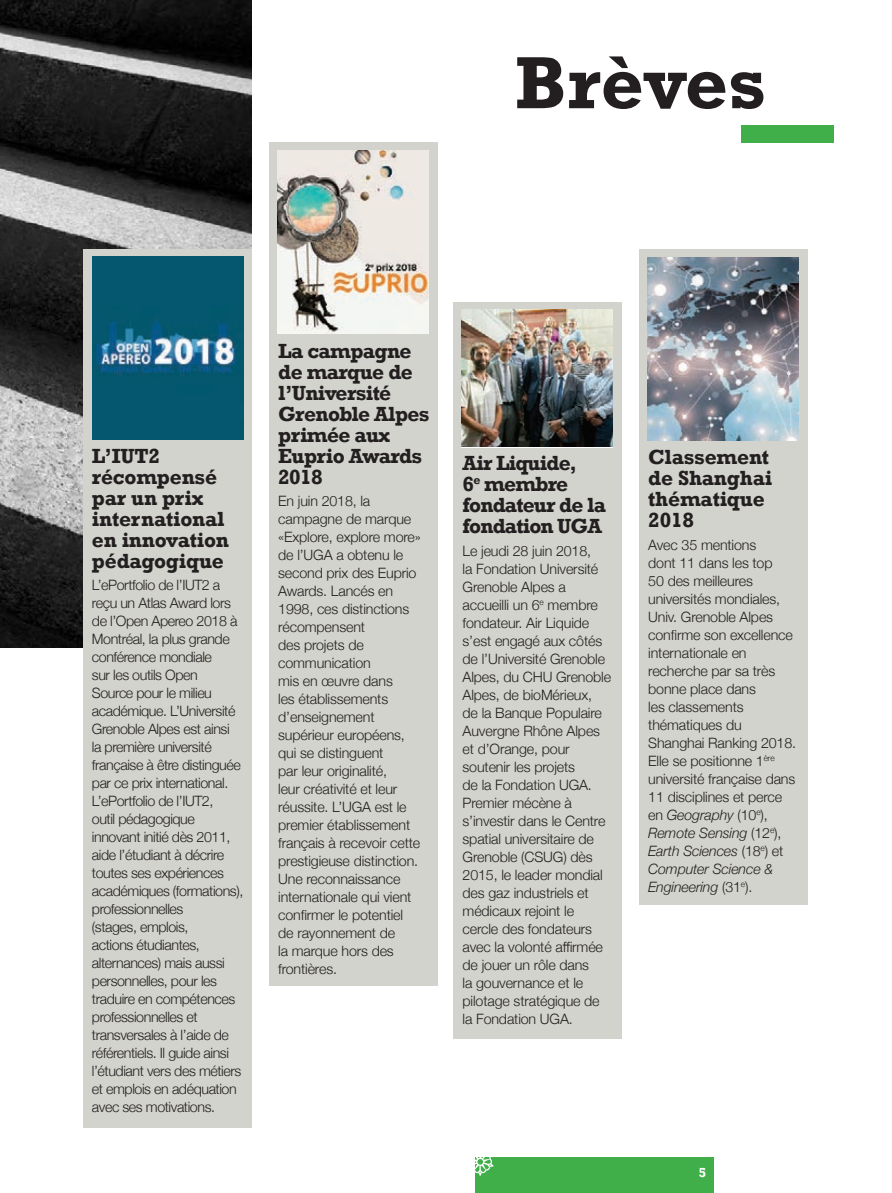
<style>
.page{position:relative;width:892px;height:1193px;background:#fff}
.page>*{position:absolute;margin:0;border:0;box-sizing:border-box;transform-origin:0 0}
.t1{font:700 75px "Rockwell";color:#231f20}
.t2{font:700 21px/21px "Rockwell";letter-spacing:-.03em;color:#231f20}
.t3{font:700 21px/21px "Rockwell";letter-spacing:-.01em;color:#231f20}
.t4{font:300 14.25px/18px "Helvetica Neue";letter-spacing:-.01em;color:#231f20}
.t5{font:300 14.25px/18px "Helvetica Neue";letter-spacing:-.03em;color:#231f20}
.t6{font:700 13.5px "Rockwell";color:#fff}
.s1{font-style:italic}
</style>
<div class="page">
<img style="left:0;top:0;width:252px;height:647px">
<div style="left:475px;top:1157px;width:238px;height:36px;background:#40ae49"></div>
<svg style="left:475px;top:1157px;width:18px;height:18px"></svg>
<div style="left:453px;top:302px;width:168px;height:736px;background:#d2d3cc"></div>
<img style="left:461px;top:309px;width:152px;height:138px">
<div style="left:269px;top:142px;width:168px;height:843px;background:#d2d3cc"></div>
<img style="left:277px;top:151px;width:151px;height:182px">
<div style="left:639px;top:249px;width:168px;height:655px;background:#d2d3cc"></div>
<img style="left:647px;top:257px;width:151px;height:183px">
<div style="left:741px;top:125px;width:92px;height:17px;background:#40ae49"></div>
<div style="left:84px;top:249px;width:168px;height:878px;background:#d2d3cc"></div>
<img style="left:92px;top:257px;width:152px;height:183px">
<h1 class="t1" style="left:515px;top:38px;width:253px">Brèves</h1>
<h2 class="t3" style="left:92px;top:445px;width:139px">L’IUT2 récompensé par un prix international en innovation pédagogique</h2>
<p class="t5" style="left:92px;top:575px;width:153px">L’ePortfolio de l’IUT2 a reçu un Atlas Award lors de l’Open Apereo 2018 à<br>Montréal, la plus grande conférence mondiale<br>sur les outils Open<br>Source pour le milieu académique. L’Université<br>Grenoble Alpes est ainsi<br>la première université française à être distinguée par ce prix international.<br>L’ePortfolio de l’IUT2,<br>outil pédagogique innovant initié dès 2011, aide l’étudiant à décrire toutes ses expériences académiques (formations), professionnelles<br>(stages, emplois,<br>actions étudiantes, alternances) mais aussi personnelles, pour les traduire en compétences professionnelles et transversales à l’aide de référentiels. Il guide ainsi l’étudiant vers des métiers et emplois en adéquation avec ses motivations.</p>
<h2 class="t2" style="left:278px;top:340px;width:153px">La campagne de marque de l’Université<br>Grenoble Alpes primée aux<br>Euprio Awards<br>2018</h2>
<p class="t4" style="left:278px;top:491px;width:144px">En juin 2018, la campagne de marque «Explore, explore more» de l’UGA a obtenu le second prix des Euprio<br>Awards. Lancés en<br>1998, ces distinctions récompensent<br>des projets de communication<br>mis en œuvre dans<br>les établissements d’enseignement supérieur européens, qui se distinguent<br>par leur originalité,<br>leur créativité et leur réussite. L’UGA est le premier établissement français à recevoir cette prestigieuse distinction.<br>Une reconnaissance internationale qui vient confirmer le potentiel de rayonnement de<br>la marque hors des frontières.</p>
<h2 class="t2" style="left:462px;top:453px;width:145px">Air Liquide,<br>6<sup>e</sup> membre fondateur de la fondation UGA</h2>
<p class="t4" style="left:462px;top:540px;width:150px">Le jeudi 28 juin 2018,<br>la Fondation Université<br>Grenoble Alpes a accueilli un 6<sup>e</sup> membre fondateur. Air Liquide s’est engagé aux côtés de l’Université Grenoble<br>Alpes, du CHU Grenoble<br>Alpes, de bioMérieux,<br>de la Banque Populaire<br>Auvergne Rhône Alpes et d’Orange, pour soutenir les projets<br>de la Fondation UGA.<br>Premier mécène à s’investir dans le Centre spatial universitaire de<br>Grenoble (CSUG) dès<br>2015, le leader mondial des gaz industriels et médicaux rejoint le cercle des fondateurs avec la volonté affirmée de jouer un rôle dans<br>la gouvernance et le pilotage stratégique de la Fondation UGA.</p>
<h2 class="t3" style="left:648px;top:447px;width:125px">Classement de Shanghai thématique<br>2018</h2>
<p class="t4" style="left:648px;top:534px;width:149px">Avec 35 mentions<br>dont 11 dans les top<br>50 des meilleures universités mondiales,<br>Univ. Grenoble Alpes confirme son excellence internationale en recherche par sa très bonne place dans<br>les classements thématiques du<br>Shanghai Ranking 2018.<br>Elle se positionne 1<sup>ère </sup>université française dans<br>11 disciplines et perce en <span class="s1">Geography</span> (10<sup>e</sup>),<br><span class="s1">Remote Sensing</span> (12<sup>e</sup>),<br><span class="s1">Earth Sciences</span> (18<sup>e</sup>) et<br><span class="s1">Computer Science &amp;<br>Engineering</span> (31<sup>e</sup>).</p>
<p class="t6" style="left:698px;top:1164px;width:9px">5</p>
</div>
